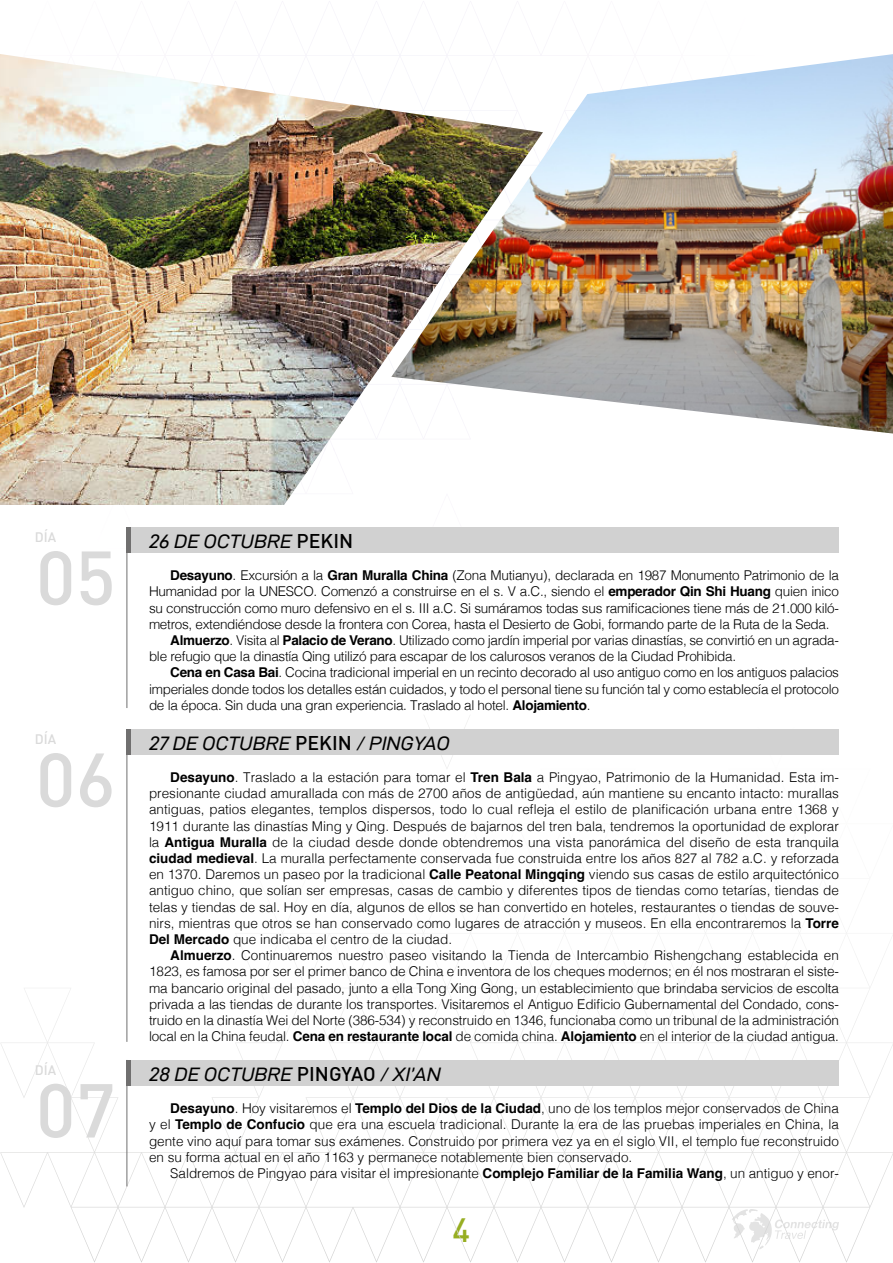
<style>
.page{position:relative;width:893px;height:1263px;background:#fff}
.page>*{position:absolute;margin:0;border:0;box-sizing:border-box;transform-origin:0 0}
.t1{font:500 75px "DIN";color:#dadada}
.t2{font:500 33px "DIN";color:#97ae22}
.t3{font:19.5px "D DIN Exp Italic";color:#000}
.t4{font:300 13.5px/16.2px "Helvetica";letter-spacing:-.02em;color:#000;text-align:justify}
.t5{font:300 13.5px "Helvetica";color:#000}
.t6{font:500 13.5px "DIN";color:#dadada}
.s1{font-family:"DIN";font-weight:500}
.s2{font-weight:700}
</style>
<div class="page">
<svg style="left:0;top:755px;width:893px;height:508px"></svg>
<svg style="left:423px;top:716px;width:48px;height:54px"></svg>
<img style="left:543px;top:54px;width:350px;height:379px">
<img style="left:0;top:54px;width:543px;height:451px">
<div style="left:127px;top:527px;width:712px;height:26px;background:#d1d1d1"></div>
<hr style="left:126px;top:527px;width:4px;height:26px;background:#706f6f">
<hr style="left:127px;top:527px;width:1px;height:181px;background:#706f6f">
<div style="left:127px;top:729px;width:712px;height:26px;background:#d1d1d1"></div>
<hr style="left:126px;top:729px;width:4px;height:26px;background:#706f6f">
<hr style="left:127px;top:729px;width:1px;height:313px;background:#706f6f">
<div style="left:127px;top:1060px;width:712px;height:25px;background:#d1d1d1"></div>
<hr style="left:126px;top:1060px;width:4px;height:25px;background:#706f6f">
<hr style="left:127px;top:1060px;width:1px;height:126px;background:#706f6f">
<p class="t6" style="left:35px;top:528px;width:23px">DÍA</p>
<h1 class="t1" style="left:36px;top:530px;width:81px">05</h1>
<p class="t6" style="left:35px;top:730px;width:23px">DÍA</p>
<h1 class="t1" style="left:36px;top:732px;width:81px">06</h1>
<p class="t6" style="left:35px;top:1061px;width:23px">DÍA</p>
<h1 class="t1" style="left:36px;top:1062px;width:81px">07</h1>
<h3 class="t3" style="left:149px;top:531px;width:206px">26 DE OCTUBRE <span class="s1">PEKIN</span></h3>
<p class="t4" style="left:170px;top:566px;width:670px"><span class="s2">Desayuno</span>. Excursión a la <span class="s2">Gran Muralla China</span> (Zona Mutianyu), declarada en 1987 Monumento Patrimonio de la</p>
<p class="t4" style="left:149px;top:583px;width:691px">Humanidad por la UNESCO. Comenzó a construirse en el s. V a.C., siendo el <span class="s2">emperador Qin Shi Huang</span> quien inico</p>
<p class="t4" style="left:149px;top:599px;width:691px">su construcción como muro defensivo en el s. III a.C. Si sumáramos todas sus ramificaciones tiene más de 21.000 kiló-</p>
<p class="t4" style="left:149px;top:615px;width:682px">metros, extendiéndose desde la frontera con Corea, hasta el Desierto de Gobi, formando parte de la Ruta de la Seda.</p>
<p class="t4" style="left:170px;top:631px;width:670px"><span class="s2">Almuerzo</span>. Visita al <span class="s2">Palacio de Verano</span>. Utilizado como jardín imperial por varias dinastías, se convirtió en un agrada-</p>
<p class="t4" style="left:149px;top:647px;width:589px">ble refugio que la dinastía Qing utilizó para escapar de los calurosos veranos de la Ciudad Prohibida.</p>
<p class="t4" style="left:170px;top:664px;width:670px"><span class="s2">Cena en Casa Bai</span>. Cocina tradicional imperial en un recinto decorado al uso antiguo como en los antiguos palacios</p>
<p class="t4" style="left:149px;top:680px;width:691px">imperiales donde todos los detalles están cuidados, y todo el personal tiene su función tal y como establecía el protocolo</p>
<p class="t4" style="left:149px;top:696px;width:443px">de la época. Sin duda una gran experiencia. Traslado al hotel. <span class="s2">Alojamiento</span>.</p>
<h3 class="t3" style="left:149px;top:732px;width:302px">27 DE OCTUBRE <span class="s1">PEKIN</span> / PINGYAO</h3>
<p class="t4" style="left:149px;top:768px;width:692px;text-indent:21px"><span class="s2">Desayuno</span>. Traslado a la estación para tomar el <span class="s2">Tren Bala</span> a Pingyao, Patrimonio de la Humanidad. Esta im&shy;presionante ciudad amurallada con más de 2700 años de antigüedad, aún mantiene su encanto intacto: murallas antiguas, patios elegantes, templos dispersos, todo lo cual refleja el estilo de planificación urbana entre 1368 y 1911 durante las dinastías Ming y Qing. Después de bajarnos del tren bala, tendremos la oportunidad de explorar la <span class="s2">Antigua Muralla</span> de la ciudad desde donde obtendremos una vista panorámica del diseño de esta tranquila <span class="s2">ciudad medieval</span>. La muralla perfectamente conservada fue construida entre los años 827 al 782 a.C. y reforzada en 1370. Daremos un paseo por la tradicional <span class="s2">Calle Peatonal Mingqing</span> viendo sus casas de estilo arquitectónico antiguo chino, que solían ser empresas, casas de cambio y diferentes tipos de tiendas como tetarías, tiendas de telas y tiendas de sal. Hoy en día, algunos de ellos se han convertido en hoteles, restaurantes o tiendas de souve&shy;nirs, mientras que otros se han conservado como lugares de atracción y museos. En ella encontraremos la <span class="s2">Torre Del Mercado</span> que indicaba el centro de la ciudad.</p>
<p class="t4" style="left:149px;top:946px;width:691px;text-indent:21px"><span class="s2">Almuerzo</span>. Continuaremos nuestro paseo visitando la Tienda de Intercambio Rishengchang establecida en 1823, es famosa por ser el primer banco de China e inventora de los cheques modernos; en él nos mostraran el siste&shy;ma bancario original del pasado, junto a ella Tong Xing Gong, un establecimiento que brindaba servicios de escolta privada a las tiendas de durante los transportes. Visitaremos el Antiguo Edificio Gubernamental del Condado, cons&shy;truido en la dinastía Wei del Norte (386-534) y reconstruido en 1346, funcionaba como un tribunal de la administración local en la China feudal. <span class="s2">Cena en restaurante local</span> de comida china. <span class="s2">Alojamiento</span> en el interior de la ciudad antigua.</p>
<h3 class="t3" style="left:149px;top:1063px;width:293px">28 DE OCTUBRE <span class="s1">PINGYAO</span> / XI’AN</h3>
<p class="t4" style="left:149px;top:1099px;width:691px;text-indent:21px"><span class="s2">Desayuno</span>. Hoy visitaremos el <span class="s2">Templo del Dios de la Ciudad</span>, uno de los templos mejor conservados de China y el <span class="s2">Templo de Confucio</span> que era una escuela tradicional. Durante la era de las pruebas imperiales en China, la gente vino aquí para tomar sus exámenes. Construido por primera vez ya en el siglo VII, el templo fue reconstruido en su forma actual en el año 1163 y permanece notablemente bien conservado.</p>
<p class="t5" style="left:170px;top:1162px;width:670px">Saldremos de Pingyao para visitar el impresionante <span class="s2">Complejo Familiar de la Familia Wang</span>, un antiguo y enor-</p>
<h2 class="t2" style="left:453px;top:1209px;width:19px">4</h2>
</div>
